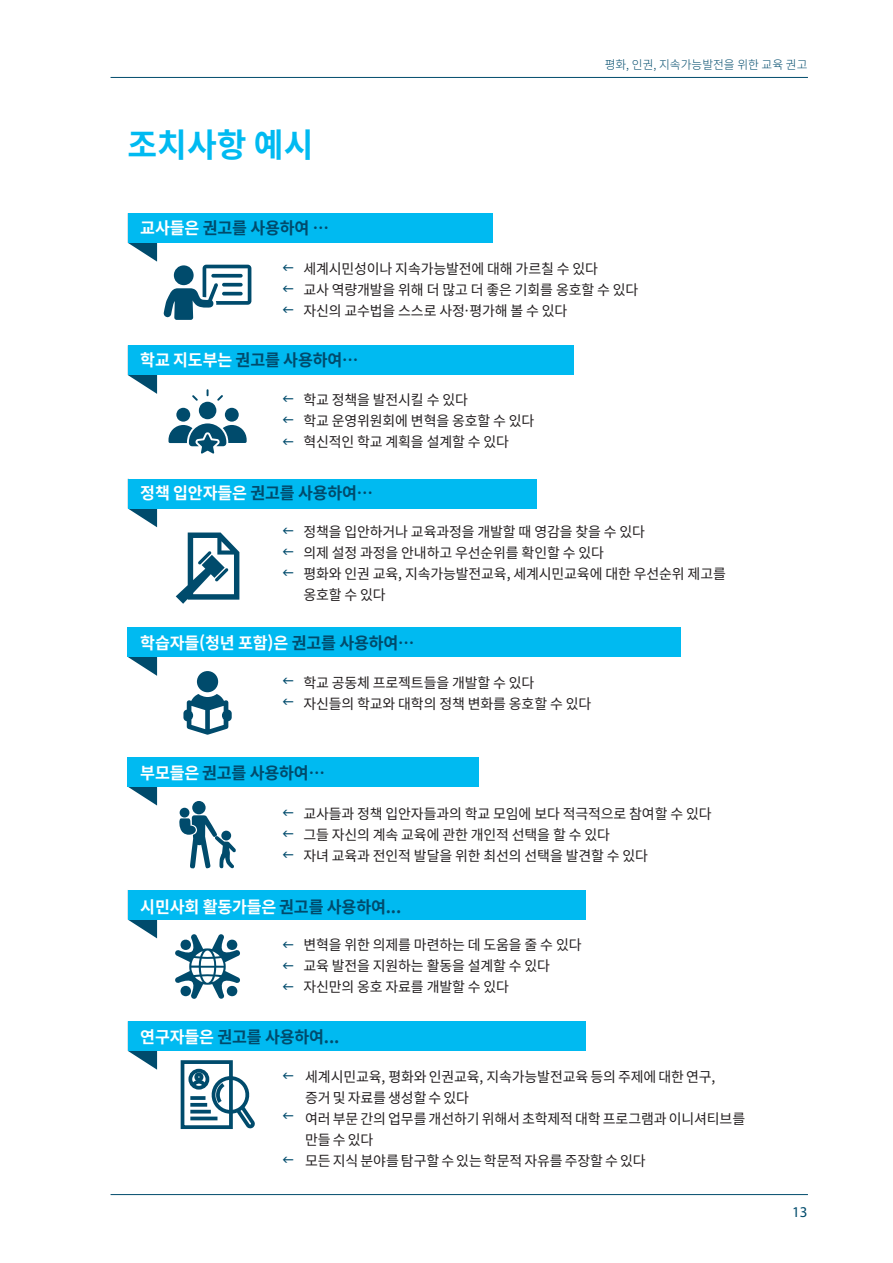
<style>
.page{position:relative;width:893px;height:1263px;background:#fff}
.page>*{position:absolute;margin:0;border:0;box-sizing:border-box;transform-origin:0 0}
.t1{font:700 33px "Noto Sans CJ Kkr";color:#00baf1}
.t2{font:700 16.5px "Noto Sans CJ Kkr";letter-spacing:-.01em;color:#004b6c}
.t3{font:700 16.5px "Noto Sans CJ Kkr";letter-spacing:-.01em;color:#fff}
.t4{font:15px "Myriad Pro";color:#004b6c}
.t5{font:14.25px/21px "Noto Sans CJ Kkr";letter-spacing:-.01em;color:#231f20}
.t6{font:300 12px "Noto Sans CJ Kkr";color:#004b6c}
.s1{color:#fff}
.s2{color:#004b6c}
</style>
<div class="page">
<hr style="left:111px;top:1194px;width:697px;height:1px;background:#004b6c">
<hr style="left:111px;top:77px;width:697px;height:1px;background:#004b6c">
<svg style="left:128px;top:243px;width:29px;height:19px"></svg>
<div style="left:128px;top:213px;width:365px;height:30px;background:#00baf1"></div>
<svg style="left:128px;top:508px;width:29px;height:19px"></svg>
<div style="left:128px;top:479px;width:408px;height:29px;background:#00baf1"></div>
<svg style="left:128px;top:375px;width:29px;height:19px"></svg>
<div style="left:128px;top:345px;width:445px;height:30px;background:#00baf1"></div>
<svg style="left:128px;top:657px;width:29px;height:19px"></svg>
<div style="left:128px;top:627px;width:553px;height:30px;background:#00baf1"></div>
<svg style="left:128px;top:787px;width:29px;height:18px"></svg>
<div style="left:128px;top:757px;width:351px;height:30px;background:#00baf1"></div>
<svg style="left:128px;top:920px;width:29px;height:18px"></svg>
<div style="left:128px;top:890px;width:457px;height:30px;background:#00baf1"></div>
<svg style="left:163px;top:265px;width:88px;height:55px"></svg>
<svg style="left:211px;top:274px;width:32px;height:4px"></svg>
<svg style="left:222px;top:283px;width:21px;height:4px"></svg>
<hr style="left:222px;top:292px;width:21px;height:3px;background:#004b6c;border-radius:2px">
<svg style="left:168px;top:389px;width:79px;height:65px"></svg>
<svg style="left:176px;top:532px;width:63px;height:72px"></svg>
<div style="left:197px;top:671px;width:21px;height:21px;background:#004b6c;border-radius:50%"></div>
<svg style="left:183px;top:694px;width:49px;height:41px"></svg>
<div style="left:180px;top:808px;width:9px;height:9px;background:#004b6c;border-radius:50%"></div>
<div style="left:192px;top:801px;width:14px;height:13px;background:#004b6c;border-radius:50%"></div>
<svg style="left:179px;top:815px;width:57px;height:53px"></svg>
<svg style="left:175px;top:934px;width:65px;height:65px"></svg>
<svg style="left:128px;top:1051px;width:29px;height:19px"></svg>
<div style="left:128px;top:1021px;width:457px;height:30px;background:#00baf1"></div>
<div style="left:181px;top:1060px;width:52px;height:69px;border:4px solid #004b6c"></div>
<div style="left:188px;top:1069px;width:21px;height:20px;border:4px solid #004b6c;border-radius:50%"></div>
<svg style="left:188px;top:1070px;width:67px;height:59px"></svg>
<h1 class="t1" style="left:128px;top:126px;width:187px">조치사항 예시</h1>
<p class="t2" style="left:140px;top:219px;width:190px"><span class="s1">교사들은</span> 권고를 사용하여 …</p>
<p class="t6" style="left:605px;top:57px;width:204px">평화, 인권, 지속가능발전을 위한 교육 권고</p>
<p class="t5" style="left:303px;top:259px;width:337px">세계시민성이나 지속가능발전에 대해 가르칠 수 있다<br>교사 역량개발을 위해 더 많고 더 좋은 기회를 옹호할 수 있다 자신의 교수법을 스스로 사정·평가해 볼 수 있다</p>
<p class="t2" style="left:140px;top:351px;width:219px"><span class="s1">학교 지도부는</span> 권고를 사용하여…</p>
<p class="t5" style="left:303px;top:389px;width:233px">학교 정책을 발전시킬 수 있다<br>학교 운영위원회에 변혁을 옹호할 수 있다 혁신적인 학교 계획을 설계할 수 있다</p>
<p class="t2" style="left:140px;top:483px;width:234px"><span class="s1">정책 입안자들은</span> 권고를 사용하여…</p>
<p class="t5" style="left:303px;top:522px;width:424px">정책을 입안하거나 교육과정을 개발할 때 영감을 찾을 수 있다<br>의제 설정 과정을 안내하고 우선순위를 확인할 수 있다<br>평화와 인권 교육, 지속가능발전교육, 세계시민교육에 대한 우선순위 제고를 옹호할 수 있다</p>
<p class="t3" style="left:140px;top:634px;width:276px">학습자들(청년 포함)은 <span class="s2">권고를 사용하여…</span></p>
<p class="t5" style="left:303px;top:672px;width:289px">학교 공동체 프로젝트들을 개발할 수 있다<br>자신들의 학교와 대학의 정책 변화를 옹호할 수 있다</p>
<p class="t2" style="left:140px;top:764px;width:186px"><span class="s1">부모들은</span> 권고를 사용하여…</p>
<p class="t5" style="left:303px;top:803px;width:410px">교사들과 정책 입안자들과의 학교 모임에 보다 적극적으로 참여할 수 있다 그들 자신의 계속 교육에 관한 개인적 선택을 할 수 있다<br>자녀 교육과 전인적 발달을 위한 최선의 선택을 발견할 수 있다</p>
<p class="t2" style="left:140px;top:897px;width:262px"><span class="s1">시민사회 활동가들은</span> 권고를 사용하여...</p>
<p class="t5" style="left:303px;top:935px;width:280px">변혁을 위한 의제를 마련하는 데 도움을 줄 수 있다 교육 발전을 지원하는 활동을 설계할 수 있다 자신만의 옹호 자료를 개발할 수 있다</p>
<p class="t2" style="left:140px;top:1027px;width:201px"><span class="s1">연구자들은</span> 권고를 사용하여...</p>
<p class="t5" style="left:305px;top:1066px;width:441px">세계시민교육, 평화와 인권교육, 지속가능발전교육 등의 주제에 대한 연구,<br>증거 및 자료를 생성할 수 있다<br>여러 부문 간의 업무를 개선하기 위해서 초학제적 대학 프로그램과 이니셔티브를 만들수있다<br>모든 지식 분야를 탐구할 수 있는 학문적 자유를 주장할 수 있다</p>
<p class="t4" style="left:792px;top:1203px;width:17px">13</p>
</div>
